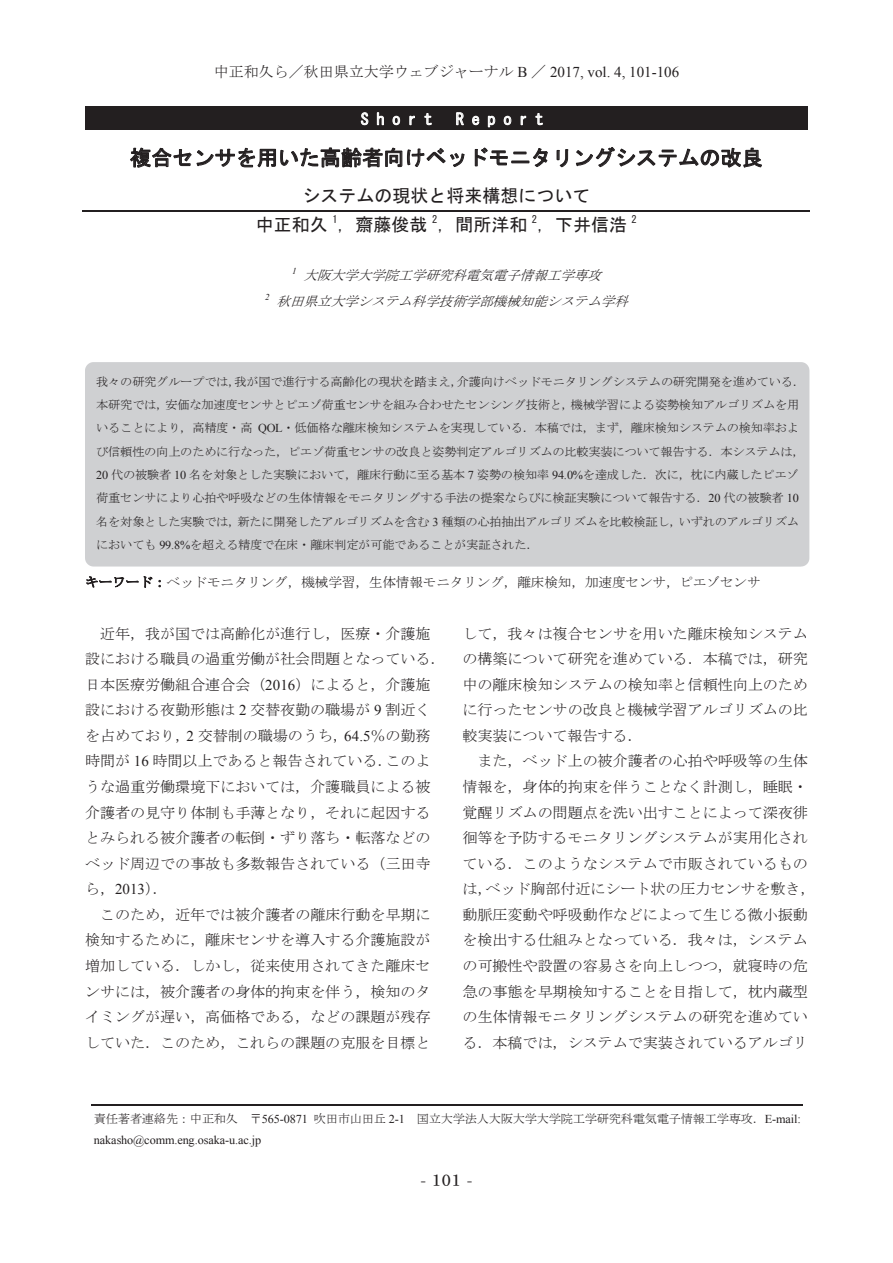
<style>
.page{position:relative;width:893px;height:1263px;background:#fff}
.page>*{position:absolute;margin:0;border:0;box-sizing:border-box;transform-origin:0 0}
.t1{font:21px "MS Gothic";letter-spacing:-.01em;color:#231f20}
.t2{font:18px/28.2px "MS Gothic";color:#231f20;text-align:center}
.ノーマル{font:16.95px "DFHS Mincho Std W5";color:#231f20}
.t3{font:15.9px "MS Gothic";letter-spacing:.5em;color:#fff}
.t4{font:15.9px "Times New Roman";color:#231f20}
.t5{font:15px "MS Mincho";letter-spacing:-.01em;color:#231f20}
.t6{font:italic 13.5px/25.5px "MS Mincho";color:#231f20;text-align:center}
.t7{font:13.5px "MS Mincho";letter-spacing:-.015em;color:#231f20}
.t8{font:12px/23.4px "MS Mincho";letter-spacing:-.015em;color:#231f20}
.s1{font-family:"Times New Roman"}
.s2{font-family:"Times New Roman";font-size:13.5px}
</style>
<div class="page">
<div style="left:85px;top:106px;width:723px;height:23px;background:#231f20"></div>
<svg style="left:361px;top:112px;width:7px;height:13px"></svg>
<svg style="left:377px;top:112px;width:7px;height:13px"></svg>
<svg style="left:393px;top:116px;width:7px;height:9px"></svg>
<svg style="left:410px;top:116px;width:5px;height:9px"></svg>
<svg style="left:425px;top:113px;width:7px;height:12px"></svg>
<svg style="left:456px;top:112px;width:8px;height:13px"></svg>
<svg style="left:472px;top:116px;width:7px;height:9px"></svg>
<svg style="left:488px;top:116px;width:7px;height:11px"></svg>
<svg style="left:504px;top:116px;width:7px;height:9px"></svg>
<svg style="left:521px;top:116px;width:5px;height:9px"></svg>
<svg style="left:536px;top:113px;width:7px;height:12px"></svg>
<svg style="left:130px;top:147px;width:334px;height:21px"></svg>
<svg style="left:475px;top:147px;width:73px;height:20px"></svg>
<svg style="left:557px;top:149px;width:11px;height:18px"></svg>
<svg style="left:576px;top:147px;width:186px;height:21px"></svg>
<hr style="left:83px;top:210px;width:727px;height:1px;background:#231f20">
<svg style="left:86px;top:576px;width:66px;height:12px"></svg>
<div style="left:85px;top:362px;width:724px;height:205px;background:#cfd0d2"></div>
<hr style="left:92px;top:1105px;width:711px;height:1px;background:#231f20">
<p class="t5" style="left:214px;top:64px;width:467px">中正和久ら／秋田県立大学ウェブジャーナル <span class="s1">B</span> ／ <span class="s1">2017, vol. 4, 101-106</span></p>
<p class="t5" style="left:245px;top:66px;width:404px">中正和久ら<span class="s1">/</span>秋田県立大学ウェブジャーナル <span class="s1">B/</span><span class="s2">2017, vol. X, 1-5.</span></p>
<p class="t3" style="left:361px;top:111px;width:73px">Short</p>
<p class="t3" style="left:456px;top:111px;width:89px">Report</p>
<p class="t1" style="left:130px;top:147px;width:634px">複合センサを用いた高齢者向けベッドモニタリングシステムの改良</p>
<p class="t2" style="left:256px;top:182px;width:382px">システムの現状と将来構想について<br>中正和久 <sup>1</sup>，齋藤俊哉 <sup>2</sup>，間所洋和 <sup>2</sup>，下井信浩 <sup>2</sup></p>
<p class="t6" style="left:265px;top:262px;width:369px"><sup>1</sup> 大阪大学大学院工学研究科電気電子情報工学専攻<br><sup>2</sup> 秋田県立大学システム科学技術学部機械知能システム学科</p>
<p class="t8" style="left:96px;top:370px;width:710px">我々の研究グループでは，我が国で進行する高齢化の現状を踏まえ，介護向けベッドモニタリングシステムの研究開発を進めている．本研究では，安価な加速度センサとピエゾ荷重センサを組み合わせたセンシング技術と，機械学習による姿勢検知アルゴリズムを用いることにより，高精度・高 <span class="s1">QOL</span>・低価格な離床検知システムを実現している．本稿では，まず，離床検知システムの検知率および信頼性の向上のために行なった，ピエゾ荷重センサの改良と姿勢判定アルゴリズムの比較実装について報告する．本システムは，<span class="s1">20</span> 代の被験者 <span class="s1">10</span> 名を対象とした実験において，離床行動に至る基本 <span class="s1">7</span> 姿勢の検知率 <span class="s1">94.0%</span>を達成した．次に，枕に内蔵したピエゾ荷重センサにより心拍や呼吸などの生体情報をモニタリングする手法の提案ならびに検証実験について報告する．<span class="s1">20</span> 代の被験者 <span class="s1">10</span>名を対象とした実験では，新たに開発したアルゴリズムを含む <span class="s1">3</span> 種類の心拍抽出アルゴリズムを比較検証し，いずれのアルゴリズムにおいても <span class="s1">99.8%</span>を超える精度で在床・離床判定が可能であることが実証された．</p>
<p class="t7" style="left:85px;top:575px;width:677px">キーワード：ベッドモニタリング，機械学習，生体情報モニタリング，離床検知，加速度センサ，ピエゾセンサ</p>
<p class="t5" style="left:100px;top:626px;width:332px">近年，我が国では高齢化が進行し，医療・介護施</p>
<p class="t5" style="left:85px;top:651px;width:362px">設における職員の過重労働が社会問題となっている．</p>
<p class="t5" style="left:85px;top:677px;width:347px">日本医療労働組合連合会（<span class="s1">2016</span>）によると，介護施</p>
<p class="t5" style="left:85px;top:702px;width:347px">設における夜勤形態は <span class="s1">2</span> 交替夜勤の職場が <span class="s1">9</span> 割近く</p>
<p class="t5" style="left:85px;top:728px;width:347px">を占めており，<span class="s1">2</span> 交替制の職場のうち，<span class="s1">64.5</span>％の勤務</p>
<p class="t5" style="left:85px;top:753px;width:347px">時間が <span class="s1">16</span> 時間以上であると報告されている．このよ</p>
<p class="t5" style="left:85px;top:779px;width:347px">うな過重労働環境下においては，介護職員による被</p>
<p class="t5" style="left:85px;top:805px;width:347px">介護者の見守り体制も手薄となり，それに起因する</p>
<p class="t5" style="left:85px;top:830px;width:347px">とみられる被介護者の転倒・ずり落ち・転落などの</p>
<p class="t5" style="left:85px;top:856px;width:347px">ベッド周辺での事故も多数報告されている（三田寺</p>
<p class="t5" style="left:85px;top:881px;width:84px">ら，<span class="s1">2013</span>）．</p>
<p class="t5" style="left:100px;top:907px;width:332px">このため，近年では被介護者の離床行動を早期に</p>
<p class="t5" style="left:85px;top:932px;width:347px">検知するために，離床センサを導入する介護施設が</p>
<p class="t5" style="left:85px;top:958px;width:347px">増加している．しかし，従来使用されてきた離床セ</p>
<p class="t5" style="left:85px;top:984px;width:347px">ンサには，被介護者の身体的拘束を伴う，検知のタ</p>
<p class="t5" style="left:85px;top:1009px;width:347px">イミングが遅い，高価格である，などの課題が残存</p>
<p class="t5" style="left:85px;top:1035px;width:347px">していた．このため，これらの課題の克服を目標と</p>
<p class="t5" style="left:462px;top:626px;width:347px">して，我々は複合センサを用いた離床検知システム</p>
<p class="t5" style="left:462px;top:651px;width:347px">の構築について研究を進めている．本稿では，研究</p>
<p class="t5" style="left:462px;top:677px;width:347px">中の離床検知システムの検知率と信頼性向上のため</p>
<p class="t5" style="left:462px;top:702px;width:347px">に行ったセンサの改良と機械学習アルゴリズムの比</p>
<p class="t5" style="left:462px;top:728px;width:182px">較実装について報告する．</p>
<p class="t5" style="left:477px;top:753px;width:332px">また，ベッド上の被介護者の心拍や呼吸等の生体</p>
<p class="t5" style="left:462px;top:779px;width:347px">情報を，身体的拘束を伴うことなく計測し，睡眠・</p>
<p class="t5" style="left:462px;top:805px;width:347px">覚醒リズムの問題点を洗い出すことによって深夜徘</p>
<p class="t5" style="left:462px;top:830px;width:347px">徊等を予防するモニタリングシステムが実用化され</p>
<p class="t5" style="left:462px;top:856px;width:347px">ている．このようなシステムで市販されているもの</p>
<p class="t5" style="left:462px;top:881px;width:355px">は，ベッド胸部付近にシート状の圧力センサを敷き，</p>
<p class="t5" style="left:462px;top:907px;width:347px">動脈圧変動や呼吸動作などによって生じる微小振動</p>
<p class="t5" style="left:462px;top:932px;width:347px">を検出する仕組みとなっている．我々は，システム</p>
<p class="t5" style="left:462px;top:958px;width:347px">の可搬性や設置の容易さを向上しつつ，就寝時の危</p>
<p class="t5" style="left:462px;top:983px;width:347px">急の事態を早期検知することを目指して，枕内蔵型</p>
<p class="t5" style="left:462px;top:1009px;width:347px">の生体情報モニタリングシステムの研究を進めてい</p>
<p class="t5" style="left:462px;top:1035px;width:347px">る．本稿では，システムで実装されているアルゴリ</p>
<p class="t8" style="left:94px;top:1107px;width:708px;line-height:21.3px">責任著者連絡先：中正和久 〒<span class="s1">565-0871</span> 吹田市山田丘 <span class="s1">2-1</span> 国立大学法人大阪大学大学院工学研究科電気電子情報工学専攻．<span class="s1">E-mail: nakasho@comm.eng.osaka-u.ac.jp</span></p>
<p class="ノーマル" style="left:420px;top:1170px;width:53px">- 101 -</p>
<p class="t4" style="left:433px;top:1169px;width:28px">-1-</p>
</div>
